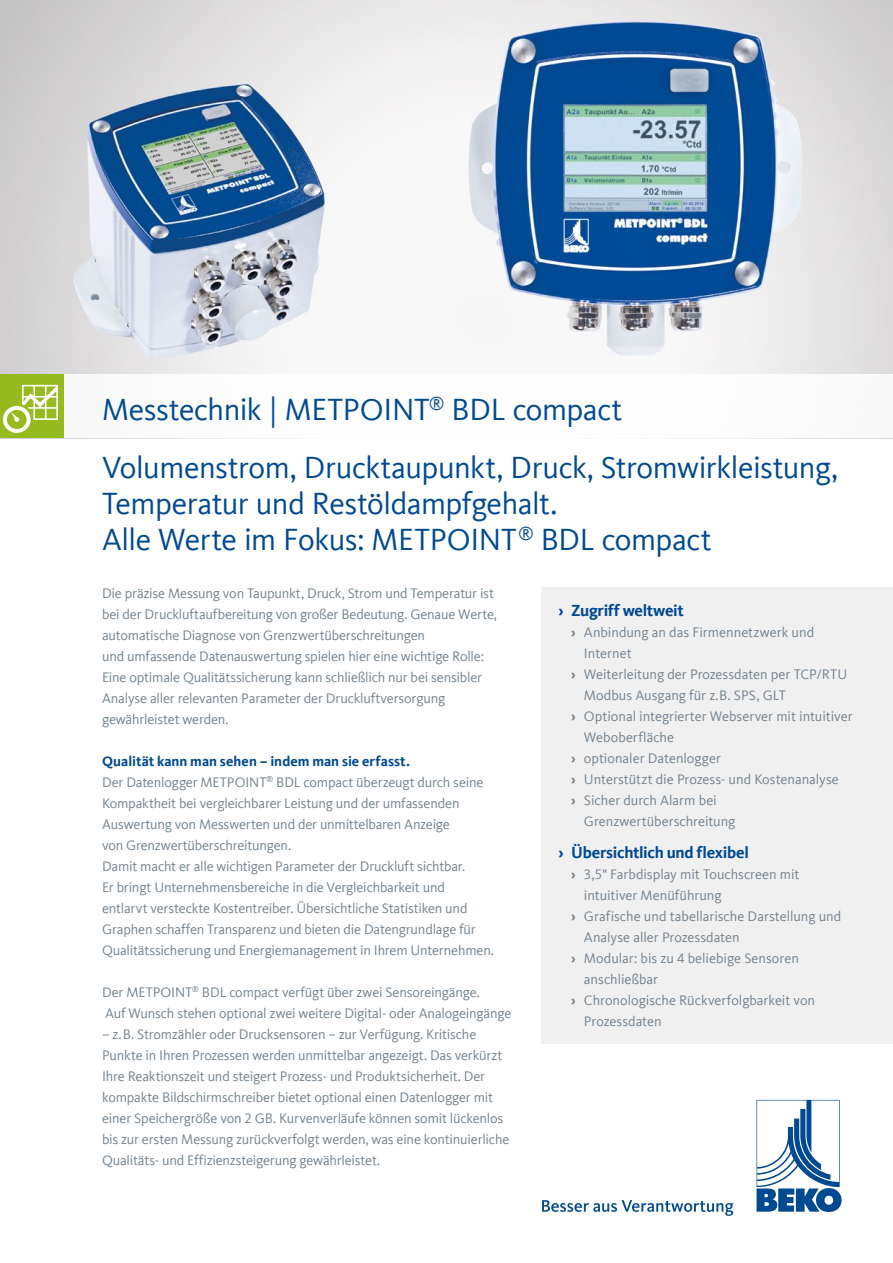
<style>
.page{position:relative;width:893px;height:1263px;background:#fff}
.page>*{position:absolute;margin:0;border:0;box-sizing:border-box;transform-origin:0 0}
.t1{font:31.5px/36px "Kievit Offc Pro";letter-spacing:-.015em;color:#004993}
.t2{font:700 16.5px "Kievit Offc Pro";letter-spacing:-.02em;color:#004993}
.t3{font:14.25px/21px "Kievit Offc Pro";letter-spacing:-.01em;color:#73828d}
.s1{font-weight:700;color:#004993}
.s2{font-weight:700}
</style>
<div class="page">
<img style="left:0;top:0;width:893px;height:374px">
<svg style="left:756px;top:1100px;width:86px;height:112px"></svg>
<svg style="left:542px;top:1200px;width:191px;height:16px"></svg>
<div style="left:541px;top:587px;width:352px;height:456px;background:#f0f0f1"></div>
<div style="left:0;top:374px;width:64px;height:64px;background:#95bb1e"></div>
<svg style="left:3px;top:385px;width:55px;height:48px"></svg>
<h1 class="t1" style="left:102px;top:391px;width:522px">Messtechnik | METPOINT<sup>®</sup> BDL compact</h1>
<h1 class="t1" style="left:102px;top:449px;width:737px">Volumenstrom, Drucktaupunkt, Druck, Stromwirkleistung,<br>Temperatur und Restöldampfgehalt.<br>Alle Werte im Fokus: METPOINT<sup>®</sup> BDL compact</h1>
<p class="t3" style="left:102px;top:583px;width:397px">Die präzise Messung von Taupunkt, Druck, Strom und Temperatur ist bei der Druckluftaufbereitung von großer Bedeutung. Genaue Werte, automatische Diagnose von Grenzwertüberschreitungen<br>und umfassende Datenauswertung spielen hier eine wichtige Rolle:<br>Eine optimale Qualitätssicherung kann schließlich nur bei sensibler Analyse aller relevanten Parameter der Druckluftversorgung gewährleistet werden.</p>
<p class="t3" style="left:102px;top:751px;width:393px"><span class="s1">Qualität kann man sehen – indem man sie erfasst.<br></span>Der Datenlogger METPOINT<sup>®</sup> BDL compact überzeugt durch seine Kompaktheit bei vergleichbarer Leistung und der umfassenden Auswertung von Messwerten und der unmittelbaren Anzeige<br>von Grenzwertüberschreitungen.<br>Damit macht er alle wichtigen Parameter der Druckluft sichtbar.<br>Er bringt Unternehmensbereiche in die Vergleichbarkeit und entlarvt versteckte Kostentreiber. Übersichtliche Statistiken und Graphen schaffen Transparenz und bieten die Datengrundlage für Qualitätssicherung und Energiemanagement in Ihrem Unternehmen.</p>
<p class="t3" style="left:102px;top:982px;width:411px">Der METPOINT<sup>®</sup> BDL compact verfügt über zwei Sensoreingänge.<br>Auf Wunsch stehen optional zwei weitere Digital- oder Analogeingänge</p>
<p class="t3" style="left:102px;top:1024px;width:409px">– z.B. Stromzähler oder Drucksensoren – zur Verfügung. Kritische Punkte in Ihren Prozessen werden unmittelbar angezeigt. Das verkürzt Ihre Reaktionszeit und steigert Prozess- und Produktsicherheit. Der kompakte Bildschirmschreiber bietet optional einen Datenlogger mit einer Speichergröße von 2 GB. Kurvenverläufe können somit lückenlos bis zur ersten Messung zurückverfolgt werden, was eine kontinuierliche Qualitäts- und Effizienzsteigerung gewährleistet.</p>
<p class="t2" style="left:558px;top:601px;width:127px">› Zugriff weltweit</p>
<p class="t3" style="left:571px;top:622px;width:244px"><span class="s2">›</span> Anbindung an das Firmennetzwerk und</p>
<p class="t3" style="left:584px;top:643px;width:49px">Internet</p>
<p class="t3" style="left:571px;top:664px;width:277px"><span class="s2">›</span> Weiterleitung der Prozessdaten per TCP/RTU</p>
<p class="t3" style="left:584px;top:685px;width:203px">Modbus Ausgang für z.B. SPS, GLT</p>
<p class="t3" style="left:571px;top:706px;width:283px"><span class="s2">›</span> Optional integrierter Webserver mit intuitiver</p>
<p class="t3" style="left:584px;top:727px;width:92px">Weboberfläche</p>
<p class="t3" style="left:571px;top:748px;width:151px"><span class="s2">›</span> optionaler Datenlogger</p>
<p class="t3" style="left:571px;top:769px;width:269px"><span class="s2">›</span> Unterstützt die Prozess- und Kostenanalyse</p>
<p class="t3" style="left:571px;top:790px;width:147px"><span class="s2">›</span> Sicher durch Alarm bei</p>
<p class="t3" style="left:584px;top:811px;width:153px">Grenzwertüberschreitung</p>
<p class="t2" style="left:558px;top:843px;width:192px">› Übersichtlich und flexibel</p>
<p class="t3" style="left:571px;top:864px;width:230px"><span class="s2">›</span> 3,5" Farbdisplay mit Touchscreen mit</p>
<p class="t3" style="left:584px;top:885px;width:139px">intuitiver Menüführung</p>
<p class="t3" style="left:571px;top:906px;width:272px"><span class="s2">›</span> Grafische und tabellarische Darstellung und</p>
<p class="t3" style="left:584px;top:927px;width:157px">Analyse aller Prozessdaten</p>
<p class="t3" style="left:571px;top:948px;width:229px"><span class="s2">›</span> Modular: bis zu 4 beliebige Sensoren</p>
<p class="t3" style="left:584px;top:969px;width:76px">anschließbar</p>
<p class="t3" style="left:571px;top:990px;width:245px"><span class="s2">›</span> Chronologische Rückverfolgbarkeit von</p>
<p class="t3" style="left:584px;top:1011px;width:79px">Prozessdaten</p>
</div>
